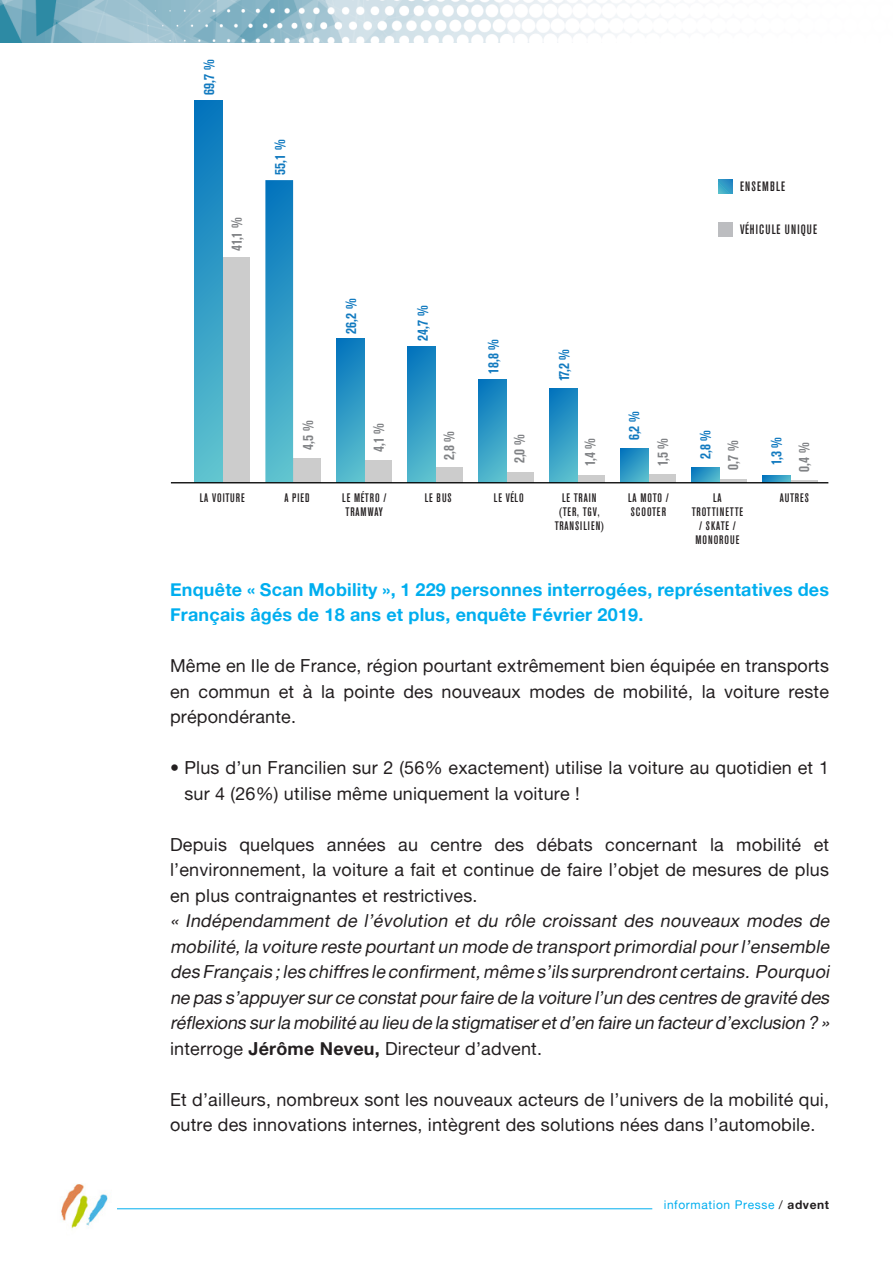
<style>
.page{position:relative;width:893px;height:1263px;background:#fff}
.page>*{position:absolute;margin:0;border:0;box-sizing:border-box;transform-origin:0 0}
.t1{font:18px/25.5px "Alte Haas Grotesk";letter-spacing:.01em;color:#231f20;text-align:justify}
.t2{font:italic 18px/25.5px "Alte Haas Grotesk";color:#231f20;text-align:justify}
.t3{font:18px/25.5px "Alte Haas Grotesk Bold";letter-spacing:.01em;color:#00aeef}
.t4{font:700 condensed 15px "Akzidenz Grotesk BE";letter-spacing:.02em;color:#1079bf}
.t5{font:700 condensed 15px "Akzidenz Grotesk BE";color:#808285}
.t6{font:500 condensed 13.5px "Akzidenz Grotesk BE";letter-spacing:.08em;color:#231f20}
.t7{font:500 condensed 12.3px/13.8px "Akzidenz Grotesk BE";letter-spacing:.07em;color:#231f20;text-align:center}
.t8{font:12px "Alte Haas Grotesk";letter-spacing:.05em;color:#00aeef}
.s1{font-style:normal}
.s2{font-family:"Alte Haas Grotesk Bold";font-style:normal}
.s3{color:#231f20}
.s4{font-family:"Alte Haas Grotesk Bold";color:#231f20}
</style>
<div class="page">
<img style="left:61px;top:1184px;width:47px;height:45px">
<hr style="left:790px;top:480px;width:28px;height:2px;background:#ccc">
<svg style="left:763px;top:475px;width:27px;height:7px"></svg>
<hr style="left:719px;top:479px;width:28px;height:3px;background:#ccc">
<svg style="left:692px;top:467px;width:27px;height:15px"></svg>
<div style="left:648px;top:474px;width:28px;height:8px;background:#ccc"></div>
<svg style="left:620px;top:448px;width:28px;height:34px"></svg>
<div style="left:577px;top:475px;width:28px;height:7px;background:#ccc"></div>
<div style="left:549px;top:388px;width:28px;height:94px;background:linear-gradient(to bottom,#0b7abe,#57bccd)"></div>
<div style="left:506px;top:472px;width:28px;height:10px;background:#ccc"></div>
<div style="left:478px;top:379px;width:28px;height:103px;background:linear-gradient(to bottom,#0a79be,#58bdcd)"></div>
<div style="left:435px;top:467px;width:28px;height:15px;background:#ccc"></div>
<div style="left:407px;top:347px;width:28px;height:135px;background:linear-gradient(to bottom,#0878be,#5bbfce)"></div>
<div style="left:364px;top:460px;width:28px;height:23px;background:#ccc"></div>
<svg style="left:336px;top:339px;width:28px;height:143px;background:#319bc5"></svg>
<div style="left:293px;top:458px;width:28px;height:24px;background:#ccc"></div>
<svg style="left:265px;top:180px;width:28px;height:302px;background:#379ec7"></svg>
<div style="left:222px;top:257px;width:28px;height:225px;background:#ccc"></div>
<svg style="left:194px;top:100px;width:28px;height:382px;background:#319bc5"></svg>
<hr style="left:171px;top:482px;width:657px;height:1px;background:#000">
<svg style="left:718px;top:179px;width:14px;height:14px"></svg>
<div style="left:718px;top:222px;width:14px;height:14px;background:#bcbdc0"></div>
<img style="left:0;top:0;width:653px;height:43px">
<hr style="left:117px;top:1208px;width:535px;height:1px;background:#00aeef">
<p class="t4" style="left:200px;top:95px;width:37px;rotate:-90deg">69,7 %</p>
<p class="t5" style="left:228px;top:251px;width:36px;rotate:-90deg">41,1 %</p>
<p class="t7" style="left:200px;top:491px;width:47px">LA VOITURE</p>
<p class="t4" style="left:271px;top:175px;width:37px;rotate:-90deg">55,1 %</p>
<p class="t6" style="left:740px;top:179px;width:46px">ENSEMBLE</p>
<p class="t6" style="left:740px;top:222px;width:78px">VÉHICULE UNIQUE</p>
<p class="t4" style="left:342px;top:334px;width:37px;rotate:-90deg">26,2 %</p>
<p class="t4" style="left:414px;top:341px;width:36px;rotate:-90deg">24,7 %</p>
<p class="t4" style="left:485px;top:374px;width:36px;rotate:-90deg">18,8 %</p>
<p class="t4" style="left:555px;top:381px;width:34px;rotate:-90deg">17,2 %</p>
<p class="t4" style="left:625px;top:440px;width:31px;rotate:-90deg">6,2 %</p>
<p class="t5" style="left:299px;top:450px;width:31px;rotate:-90deg">4,5 %</p>
<p class="t5" style="left:370px;top:452px;width:31px;rotate:-90deg">4,1 %</p>
<p class="t5" style="left:440px;top:460px;width:31px;rotate:-90deg">2,8 %</p>
<p class="t5" style="left:511px;top:463px;width:31px;rotate:-90deg">2,0 %</p>
<p class="t5" style="left:581px;top:466px;width:29px;rotate:-90deg">1,4 %</p>
<p class="t5" style="left:654px;top:466px;width:29px;rotate:-90deg">1,5 %</p>
<p class="t5" style="left:724px;top:470px;width:31px;rotate:-90deg">0,7 %</p>
<p class="t5" style="left:795px;top:472px;width:31px;rotate:-90deg">0,4 %</p>
<p class="t4" style="left:696px;top:459px;width:31px;rotate:-90deg">2,8 %</p>
<p class="t4" style="left:768px;top:465px;width:29px;rotate:-90deg">1,3 %</p>
<p class="t7" style="left:284px;top:491px;width:27px">A PIED</p>
<p class="t7" style="left:342px;top:491px;width:46px;text-align:left">LE MÉTRO /<br>TRAMWAY</p>
<p class="t7" style="left:425px;top:491px;width:28px">LE BUS</p>
<p class="t7" style="left:494px;top:491px;width:31px">LE VÉLO</p>
<p class="t7" style="left:628px;top:491px;width:42px">LA MOTO /</p>
<p class="t7" style="left:780px;top:491px;width:30px">AUTRES</p>
<p class="t7" style="left:555px;top:491px;width:51px">LE TRAIN (TER, TGV,<br>TRANSILIEN)</p>
<p class="t7" style="left:692px;top:491px;width:53px">LA<br>TROTTINETTE / SKATE /<br>MONOROUE</p>
<p class="t7" style="left:631px;top:505px;width:37px">SCOOTER</p>
<p class="t3" style="left:170px;top:576px;width:661px">Enquête « Scan Mobility », 1 229 personnes interrogées, représentatives des<br>Français âgés de 18 ans et plus, enquête Février 2019.</p>
<p class="t1" style="left:170px;top:653px;width:661px">Même en Ile de France, région pourtant extrêmement bien équipée en transports en commun et à la pointe des nouveaux modes de mobilité, la voiture reste prépondérante.</p>
<p class="t1" style="left:184px;top:755px;width:646px;text-indent:-14px">• Plus d’un Francilien sur 2 (56% exactement) utilise la voiture au quotidien et 1 sur 4 (26%) utilise même uniquement la voiture !</p>
<p class="t1" style="left:170px;top:831px;width:661px">Depuis quelques années au centre des débats concernant la mobilité et l’environnement, la voiture a fait et continue de faire l’objet de mesures de plus en plus contraignantes et restrictives.</p>
<p class="t2" style="left:170px;top:908px;width:664px">« Indépendamment de l’évolution et du rôle croissant des nouveaux modes de mobilité,la voiture reste pourtantun mode de transportprimordialpourl’ensemble des Français ;les chiffres le confirment,même s’ils surprendrontcertains. Pourquoi ne pas s’appuyersurce constatpourfaire de la voiture l’un des centres de gravité des réflexions surla mobilité au lieu de la stigmatiseretd’en faire un facteurd’exclusion ? » <span class="s1">interroge</span> <span class="s2">Jérôme Neveu,</span> <span class="s1">Directeur d’advent.</span></p>
<p class="t1" style="left:170px;top:1086px;width:660px">Et d’ailleurs, nombreux sont les nouveaux acteurs de l’univers de la mobilité qui, outre des innovations internes, intègrent des solutions nées dans l’automobile.</p>
<p class="t8" style="left:664px;top:1198px;width:167px">information Presse <span class="s3">/</span> <span class="s4">advent</span></p>
</div>
